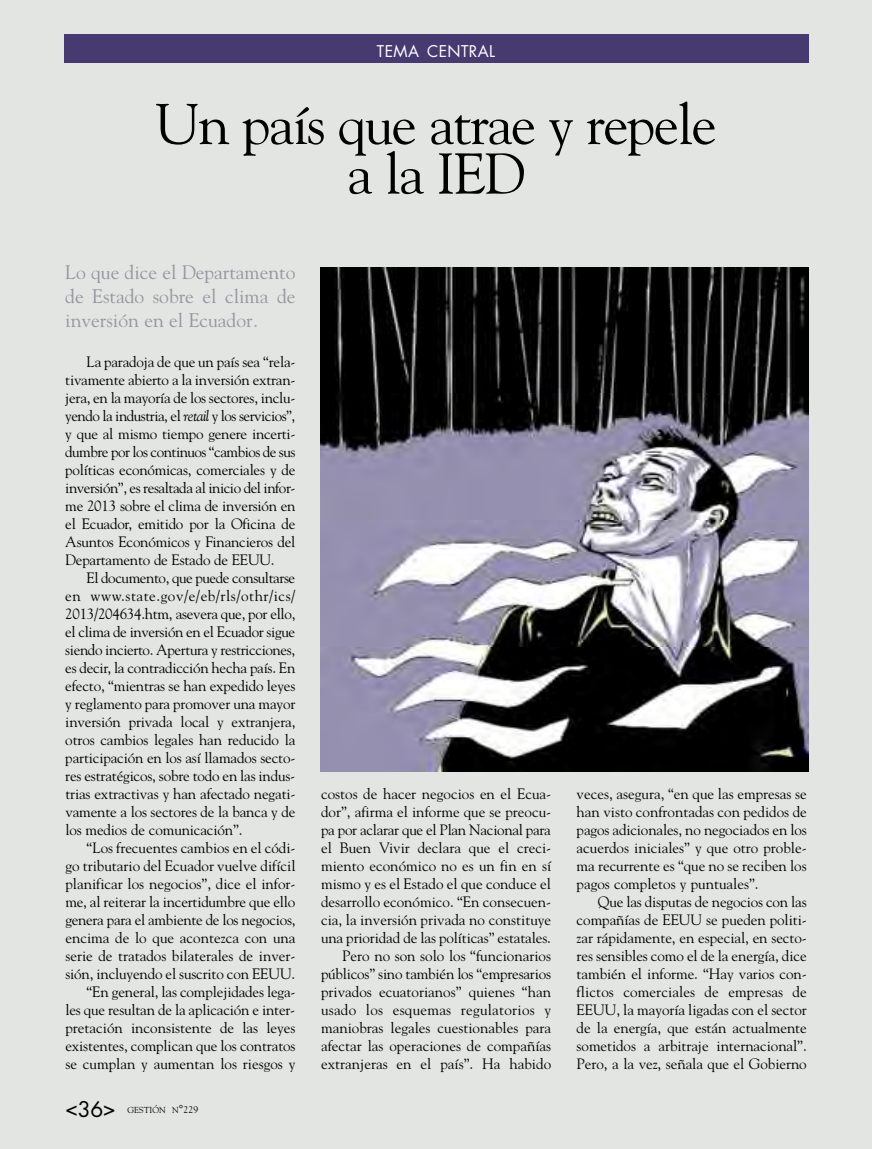
<style>
.page{position:relative;width:872px;height:1149px;background:#fff}
.page>*{position:absolute;margin:0;border:0;box-sizing:border-box;transform-origin:0 0}
.t1{font:57px/49.5px "Goudy Std";letter-spacing:-.03em;color:#000;text-align:center}
.t2{font:21px "Futura";color:#000}
.t3{font:19.5px/24px "Goudy Std";color:#9894a1;text-align:justify}
.t4{font:15.75px "Futura";letter-spacing:.025em;color:#fff}
.t5{font:15px/18px "Goudy Std";color:#000;text-align:justify}
.t6{font:8.7px "Goudy Std";color:#000}
.s1{font-style:italic}
.s2{font-size:11.55px}
.s3{font-size:9.75px}
</style>
<div class="page">
<div style="left:0;top:0;width:872px;height:1148px;background:#e2e5e2"></div>
<div style="left:64px;top:34px;width:744px;height:29px;background:#463a70"></div>
<img style="left:320px;top:267px;width:488px;height:504px">
<p class="t4" style="left:377px;top:44px;width:120px">TEMA CENTRAL</p>
<h1 class="t1" style="left:155px;top:99px;width:563px">Un país que atrae y repele a la iED</h1>
<h3 class="t3" style="left:65px;top:260px;width:232px">Lo que dice el Departamento de Estado sobre el clima de inversión en el Ecuador<span class="s1">.</span></h3>
<p class="t5" style="left:65px;top:352px;width:232px;text-indent:21px">La paradoja de que un país sea “rela&shy;tivamente abierto a la inversión extran&shy;jera, en la mayoría de los sectores, inclu&shy;yendo la industria, el <span class="s1">retail</span> y los servicios”, y que al mismo tiempo genere incerti&shy;dumbre por los continuos “cambios de sus políticas económicas, comerciales y de inversión”, es resaltada al inicio del infor&shy;me 2013 sobre el clima de inversión en el Ecuador, emitido por la Oficina de Asuntos Económicos y Financieros del Departamento de Estado de EEUU.</p>
<p class="t5" style="left:65px;top:568px;width:232px;text-indent:21px">El documento, que puede consultarse en www.state.gov/e/eb/rls/othr/ics/ 2013/204634.htm, asevera que, por ello, el clima de inversión en el Ecuador sigue siendo incierto. Apertura y restricciones, es decir, la contradicción hecha país. En efecto, “mientras se han expedido leyes y reglamento para promover una mayor inversión privada local y extranjera, otros cambios legales han reducido la participación en los así llamados secto&shy;res estratégicos, sobre todo en las indus&shy;trias extractivas y han afectado negati&shy;vamente a los sectores de la banca y de los medios de comunicación”.</p>
<p class="t5" style="left:65px;top:838px;width:232px;text-align:right">“Los frecuentes cambios en el códi-<br>go tributario del Ecuador vuelve difícil planificar los negocios”, dice el infor&shy;me, al reiterar la incertidumbre que ello genera para el ambiente de los negocios, encima de lo que acontezca con una serie de tratados bilaterales de inver&shy;sión, incluyendo el suscrito con EEUU. “En general, las complejidades lega-<br>les que resultan de la aplicación e inter&shy;pretación inconsistente de las leyes existentes, complican que los contratos se cumplan y aumentan los riesgos y</p>
<h2 class="t2" style="left:65px;top:1098px;width:52px">&lt;36&gt;</h2>
<p class="t6" style="left:127px;top:1104px;width:72px">gEstión n<span class="s2">°</span><span class="s3">229</span></p>
<p class="t5" style="left:321px;top:784px;width:232px;text-align:right">costos de hacer negocios en el Ecua&shy;dor”, afirma el informe que se preocu&shy;pa por aclarar que el Plan nacional para el Buen Vivir declara que el creci&shy;miento económico no es un fin en sí mismo y es el Estado el que conduce el desarrollo económico. “En consecuen&shy;cia, la inversión privada no constituye una prioridad de las políticas” estatales.<br>Pero no son solo los “funcionarios públicos” sino también los “empresarios privados ecuatorianos” quienes “han usado los esquemas regulatorios y maniobras legales cuestionables para afectar las operaciones de compañías extranjeras en el país”. Ha habido</p>
<p class="t5" style="left:576px;top:784px;width:232px">veces, asegura, “en que las empresas se han visto confrontadas con pedidos de pagos adicionales, no negociados en los acuerdos iniciales” y que otro proble&shy;ma recurrente es “que no se reciben los pagos completos y puntuales”.</p>
<p class="t5" style="left:576px;top:892px;width:232px;text-indent:21px">Que las disputas de negocios con las compañías de EEUU se pueden politi&shy;zar rápidamente, en especial, en secto&shy;res sensibles como el de la energía, dice también el informe. “Hay varios con&shy;flictos comerciales de empresas de EEUU, la mayoría ligadas con el sector de la energía, que están actualmente sometidos a arbitraje internacional”.<br>Pero, a la vez, señala que el gobierno</p>
</div>
